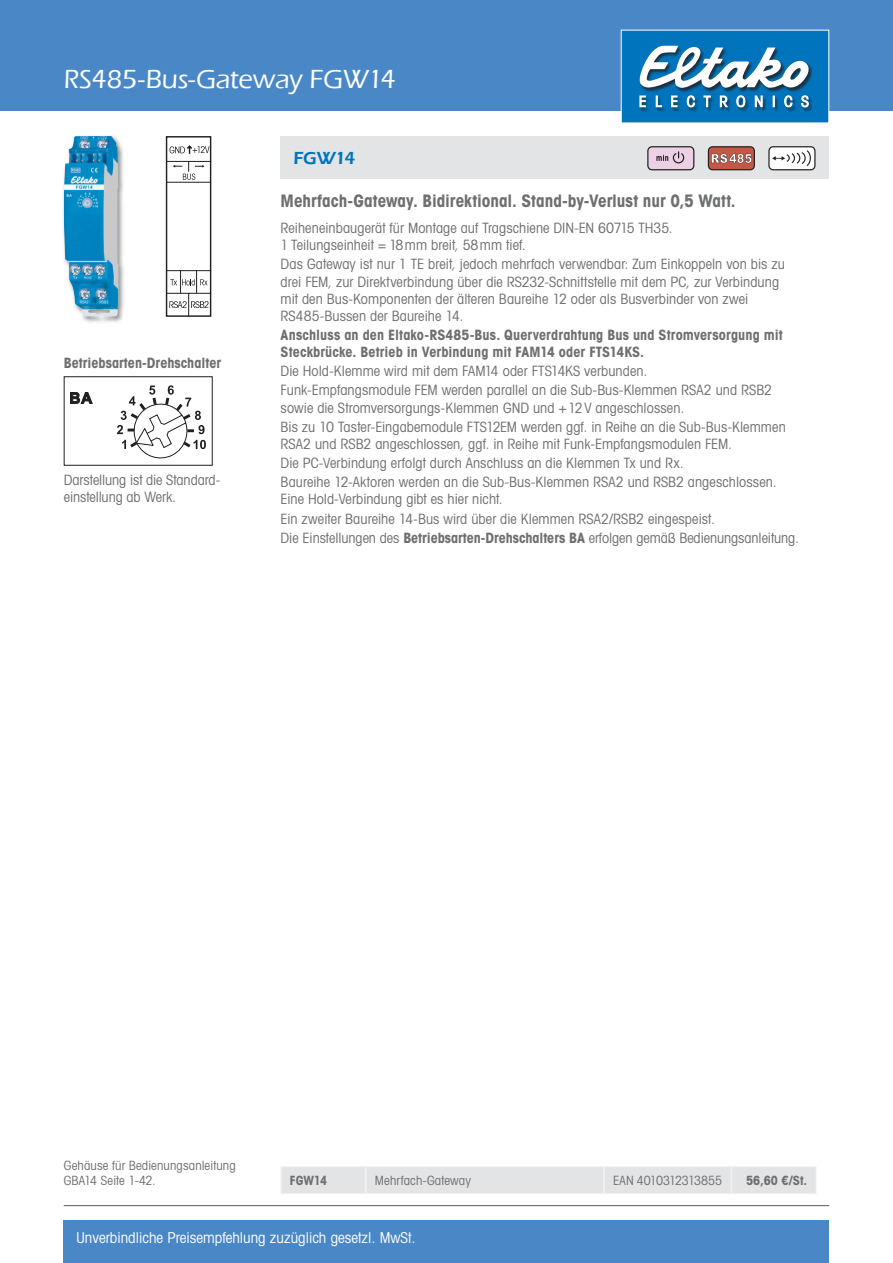
<style>
.page{position:relative;width:893px;height:1263px;background:#fff}
.page>*{position:absolute;margin:0;border:0;box-sizing:border-box;transform-origin:0 0}
.t1{font:500 27px "Eras ITC";letter-spacing:-.01em;color:#fff}
.t2{font:600 18px "Eras ITC";letter-spacing:-.035em;color:#0074bc}
.t3{font:700 condensed 17.25px "Avant Garde";color:#6d6f71}
.t4{font:condensed 15px "Avant Garde";color:#fff}
.t5{font:condensed 14.25px/19.2px "Avant Garde";letter-spacing:.005em;color:#6d6f71}
.t6{font:700 condensed 14.25px/17.1px "Avant Garde";letter-spacing:.005em;color:#6d6f71}
.t7{font:condensed 12.75px/15.3px "Avant Garde";letter-spacing:.01em;color:#6d6f71}
.t8{font:condensed 12.75px "Avant Garde";letter-spacing:-.01em;color:#6d6f71}
.t9{font:700 condensed 12.75px "Avant Garde";letter-spacing:.01em;color:#6d6f71}
.s1{font-weight:700}
</style>
<div class="page">
<div style="left:0;top:0;width:893px;height:111px;background:#4a87c6"></div>
<div style="left:281px;top:136px;width:548px;height:43px;background:#e3e4e5"></div>
<div style="left:648px;top:147px;width:46px;height:23px;background:#ecd0e4;border-radius:4px"></div>
<div style="left:647px;top:146px;width:47px;height:24px;border:1px solid #231f20;border-radius:4px"></div>
<svg style="left:656px;top:151px;width:29px;height:13px"></svg>
<svg style="left:708px;top:146px;width:47px;height:24px"></svg>
<div style="left:769px;top:147px;width:46px;height:23px;background:#fff;border-radius:4px"></div>
<div style="left:768px;top:146px;width:47px;height:24px;border:1px solid #231f20;border-radius:4px"></div>
<svg style="left:772px;top:150px;width:39px;height:16px"></svg>
<div style="left:281px;top:1167px;width:84px;height:26px;background:#e3e4e5"></div>
<div style="left:281px;top:1166px;width:85px;height:28px;border:1px solid #f2f2f3"></div>
<div style="left:366px;top:1167px;width:237px;height:26px;background:#e3e4e5"></div>
<div style="left:366px;top:1166px;width:238px;height:28px;border:1px solid #f2f2f3"></div>
<div style="left:604px;top:1167px;width:127px;height:26px;background:#e3e4e5"></div>
<div style="left:604px;top:1166px;width:127px;height:28px;border:1px solid #f2f2f3"></div>
<div style="left:732px;top:1167px;width:84px;height:26px;background:#e3e4e5"></div>
<div style="left:731px;top:1166px;width:85px;height:28px;border:1px solid #f2f2f3"></div>
<div style="left:166px;top:136px;width:45px;height:181px;border:1px solid #231f20"></div>
<hr style="left:167px;top:161px;width:44px;height:1px;background:#231f20">
<hr style="left:167px;top:182px;width:44px;height:1px;background:#231f20">
<hr style="left:167px;top:270px;width:44px;height:1px;background:#231f20">
<hr style="left:167px;top:293px;width:44px;height:1px;background:#231f20">
<svg style="left:169px;top:270px;width:40px;height:46px"></svg>
<svg style="left:170px;top:146px;width:39px;height:8px"></svg>
<svg style="left:173px;top:161px;width:32px;height:19px"></svg>
<div style="left:62px;top:134px;width:63px;height:189px;background:#231f20;opacity:.5"></div>
<img style="left:65px;top:136px;width:12px;height:35px">
<svg style="left:70px;top:392px;width:22px;height:11px"></svg>
<svg style="left:117px;top:385px;width:89px;height:73px"></svg>
<div style="left:64px;top:376px;width:149px;height:90px;border:1px solid #231f20"></div>
<hr style="left:64px;top:1205px;width:765px;height:1px;background:#58595b">
<div style="left:64px;top:1220px;width:765px;height:43px;background:#4a87c6"></div>
<div style="left:621px;top:30px;width:208px;height:93px;background:#0074bc"></div>
<div style="left:640px;top:46px;width:173px;height:65px;background:#231f20;opacity:.8"></div>
<svg style="left:640px;top:46px;width:169px;height:61px"></svg>
<h1 class="t1" style="left:64px;top:64px;width:333px">RS485-Bus-Gateway FGW14</h1>
<p class="t6" style="left:64px;top:354px;width:159px">Betriebsarten-Drehschalter</p>
<p class="t5" style="left:64px;top:471px;width:158px;line-height:17.1px">Darstellung ist die Standard&shy;einstellung ab Werk.</p>
<p class="t2" style="left:293px;top:147px;width:64px">FGW14</p>
<p class="t3" style="left:281px;top:190px;width:457px">Mehrfach-Gateway. Bidirektional. Stand-by-Verlust nur 0,5 Watt.</p>
<p class="t5" style="left:281px;top:219px;width:394px;line-height:17.1px">Reiheneinbaugerät für Montage auf Tragschiene DIN-EN 60715 TH35.<br>1 Teilungseinheit = 18mm breit, 58mm tief.</p>
<p class="t5" style="left:281px;top:255px;width:506px;line-height:17.1px">Das Gateway ist nur 1 TE breit, jedoch mehrfach verwendbar: Zum Einkoppeln von bis zu drei FEM, zur Direktverbindung über die RS232-Schnittstelle mit dem PC, zur Verbindung mit den Bus-Komponenten der älteren Baureihe 12 oder als Busverbinder von zwei RS485-Bussen der Baureihe 14.</p>
<p class="t6" style="left:281px;top:326px;width:504px">Anschluss an den Eltako-RS485-Bus. Querverdrahtung Bus und Stromversorgung mit<br>Steckbrücke. Betrieb in Verbindung mit FAM14 oder FTS14KS.</p>
<p class="t5" style="left:281px;top:361px;width:493px">Die Hold-Klemme wird mit dem FAM14 oder FTS14KS verbunden.<br>Funk-Empfangsmodule FEM werden parallel an die Sub-Bus-Klemmen RSA2 und RSB2</p>
<p class="t5" style="left:281px;top:398px;width:507px">sowie die Stromversorgungs-Klemmen GND und +12V angeschlossen.<br>Bis zu 10 Taster-Eingabemodule FTS12EM werden ggf. in Reihe an die Sub-Bus-Klemmen</p>
<p class="t5" style="left:281px;top:434px;width:497px">RSA2 und RSB2 angeschlossen, ggf. in Reihe mit Funk-Empfangsmodulen FEM.<br>Die PC-Verbindung erfolgt durch Anschluss an die Klemmen Tx und Rx.<br>Baureihe 12-Aktoren werden an die Sub-Bus-Klemmen RSA2 und RSB2 angeschlossen.</p>
<p class="t5" style="left:281px;top:489px;width:520px">Eine Hold-Verbindung gibt es hier nicht.<br>Ein zweiter Baureihe 14-Bus wird über die Klemmen RSA2/RSB2 eingespeist.<br>Die Einstellungen des <span class="s1">Betriebsarten-Drehschalters BA</span> erfolgen gemäß Bedienungsanleitung.</p>
<p class="t7" style="left:64px;top:1157px;width:174px">Gehäuse für Bedienungsanleitung<br>GBA14 Seite 1-42.</p>
<p class="t9" style="left:290px;top:1172px;width:39px">FGW14</p>
<p class="t7" style="left:375px;top:1172px;width:98px">Mehrfach-Gateway</p>
<p class="t8" style="left:613px;top:1173px;width:111px">EAN 4010312313855</p>
<p class="t9" style="left:746px;top:1172px;width:63px">56,60 €/St.</p>
<p class="t4" style="left:77px;top:1228px;width:341px">Unverbindliche Preisempfehlung zuzüglich gesetzl. MwSt.</p>
</div>
